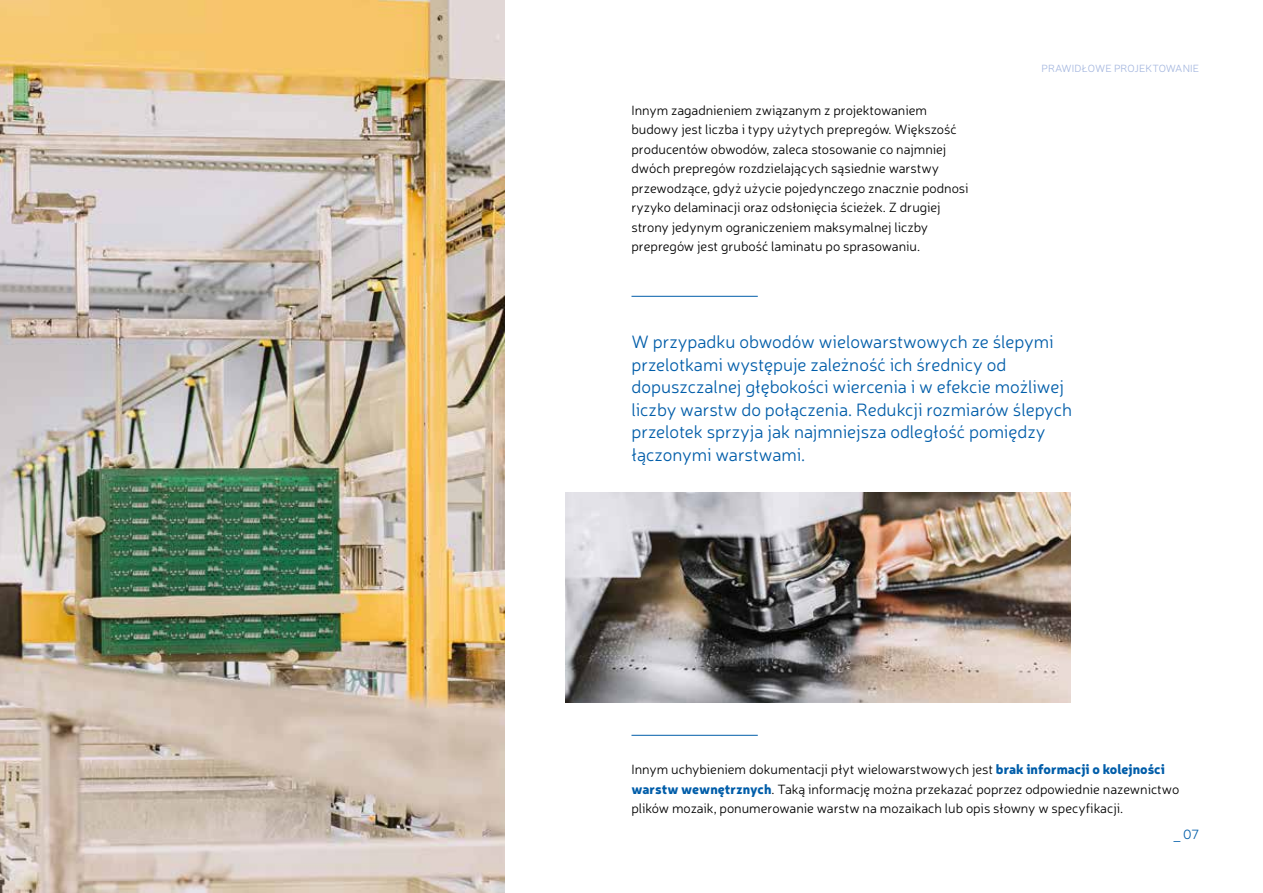
<style>
.page{position:relative;width:1263px;height:893px;background:#fff}
.page>*{position:absolute;margin:0;border:0;box-sizing:border-box;transform-origin:0 0}
.t1{font:300 18px/22.5px "Neris";color:#005da9}
.t2{font:300 13.5px/19.5px "Neris";color:#000}
.t3{font:300 13.5px "Neris";color:#005da9}
.t4{font:300 10.5px "Neris";letter-spacing:.01em;color:#a5b7df}
.s1{font-weight:900;color:#005da9}
</style>
<div class="page">
<img style="left:0;top:1px;width:505px;height:892px">
<hr style="left:631px;top:735px;width:127px;height:1px;background:#005da9">
<hr style="left:631px;top:296px;width:127px;height:1px;background:#005da9">
<img style="left:566px;top:492px;width:504px;height:211px">
<p class="t2" style="left:631px;top:100px;width:339px">Innym zagadnieniem związanym z projektowaniem budowy jest liczba i typy użytych prepregów. Większość producentów obwodów, zaleca stosowanie co najmniej dwóch prepregów rozdzielających sąsiednie warstwy przewodzące, gdyż użycie pojedynczego znacznie podnosi ryzyko delaminacji oraz odsłonięcia ścieżek. Z drugiej strony jedynym ograniczeniem maksymalnej liczby prepregów jest grubość laminatu po sprasowaniu.</p>
<p class="t4" style="left:1041px;top:61px;width:159px">PRAWIDŁOWE PROJEKTOWANIE</p>
<p class="t1" style="left:631px;top:330px;width:442px">W przypadku obwodów wielowarstwowych ze ślepymi przelotkami występuje zależność ich średnicy od dopuszczalnej głębokości wiercenia i w efekcie możliwej liczby warstw do połączenia. Redukcji rozmiarów ślepych przelotek sprzyja jak najmniejsza odległość pomiędzy łączonymi warstwami.</p>
<p class="t2" style="left:631px;top:760px;width:549px">Innym uchybieniem dokumentacji płyt wielowarstwowych jest <span class="s1">brak informacji o kolejności warstw wewnętrznych</span>. Taką informację można przekazać poprzez odpowiednie nazewnictwo plików mozaik, ponumerowanie warstw na mozaikach lub opis słowny w specyfikacji.</p>
<p class="t3" style="left:1174px;top:826px;width:27px">_ 07</p>
</div>
